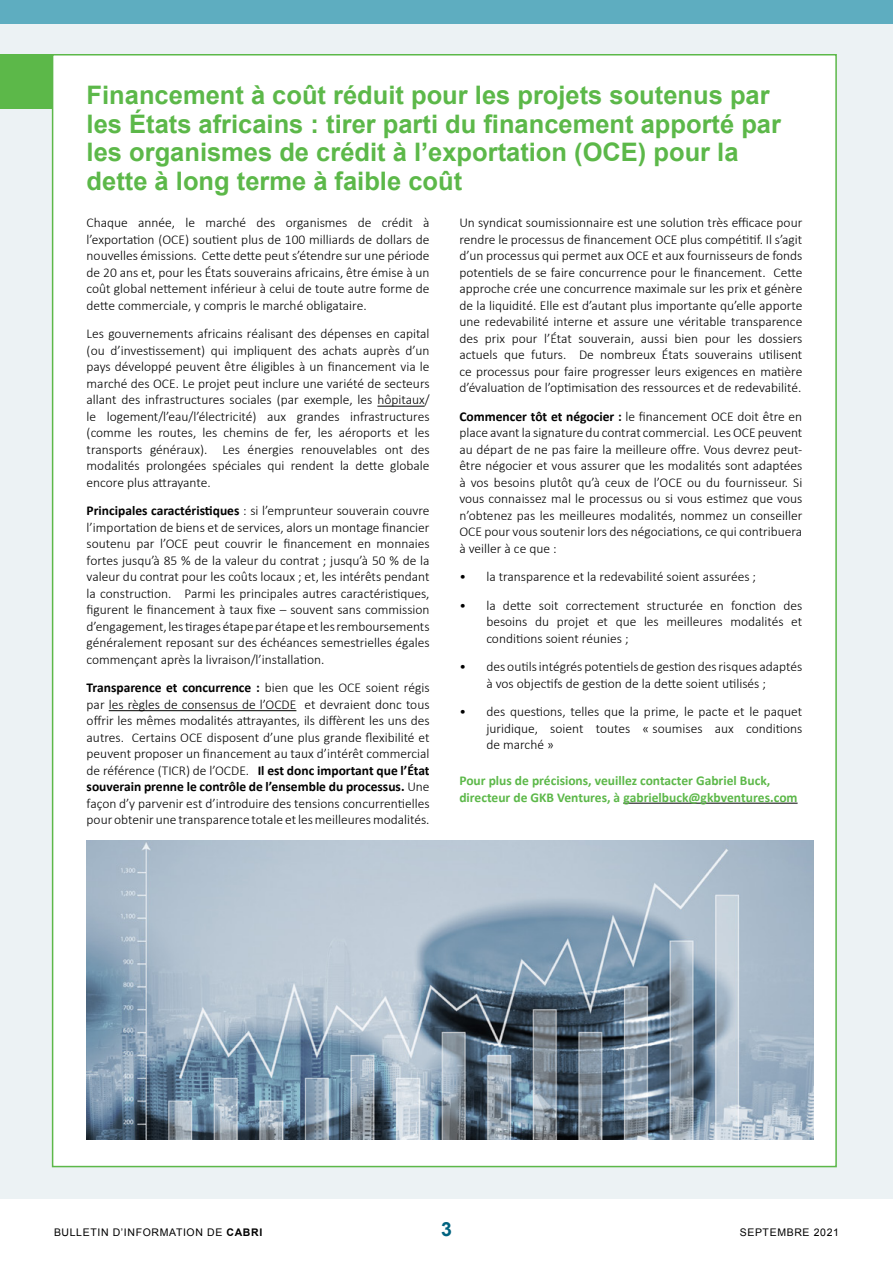
<style>
.page{position:relative;width:893px;height:1263px;background:#ecf2f4}
.page>*{position:absolute;margin:0;border:0;box-sizing:border-box;transform-origin:0 0}
.t1{font:700 25.5px/28.5px "Arial";color:#5cb849}
.t2{font:700 19.5px "Arial";color:#006380}
.t3{font:300 13.5px/16.5px "Calibri";color:#000;text-align:justify}
.t4{font:700 13.5px/16.5px "Calibri";color:#5cb849}
.t5{font:10.5px "Arial";letter-spacing:.06em;color:#000}
.s1{font-weight:700}
</style>
<div class="page">
<div style="left:52px;top:54px;width:785px;height:1113px;background:#fff;border:2px solid #5cb849"></div>
<hr style="left:377px;top:406px;width:48px;height:1px;background:#000">
<hr style="left:109px;top:710px;width:187px;height:1px;background:#000">
<hr style="left:623px;top:803px;width:175px;height:1px;background:#000">
<div style="left:0;top:54px;width:53px;height:54px;background:#5cb849"></div>
<img style="left:87px;top:841px;width:727px;height:299px">
<div style="left:0;top:1199px;width:893px;height:64px;background:#fff"></div>
<div style="left:0;top:0;width:893px;height:24px;background:#5eadc0"></div>
<h1 class="t1" style="left:87px;top:82px;width:696px">Financement à coût réduit pour les projets soutenus par les États africains : tirer parti du financement apporté par les organismes de crédit à l’exportation (OCE) pour la dette à long terme à faible coût</h1>
<p class="t3" style="left:87px;top:215px;width:344px">Chaque année, le marché des organismes de crédit à l’exportation (OCE) soutient plus de 100 milliards de dollars de nouvelles émissions. Cette dette peut s’étendre sur une période de 20 ans et, pour les États souverains africains, être émise à un coût global nettement inférieur à celui de toute autre forme de dette commerciale, y compris le marché obligataire.</p>
<p class="t3" style="left:87px;top:326px;width:344px">Les gouvernements africains réalisant des dépenses en capital (ou d’investissement) qui impliquent des achats auprès d’un pays développé peuvent être éligibles à un financement via le marché des OCE. Le projet peut inclure une variété de secteurs allant des infrastructures sociales (par exemple, les hôpitaux/ le logement/l’eau/l’électricité) aux grandes infrastructures (comme les routes, les chemins de fer, les aéroports et les transports généraux). Les énergies renouvelables ont des modalités prolongées spéciales qui rendent la dette globale encore plus attrayante.</p>
<p class="t3" style="left:87px;top:502px;width:344px"><span class="s1">Principales caractéristiques</span> : si l’emprunteur souverain couvre l’importation de biens et de services, alors un montage financier soutenu par l’OCE peut couvrir le financement en monnaies fortes jusqu’à 85 % de la valeur du contrat ; jusqu’à 50 % de la valeur du contrat pour les coûts locaux ; et, les intérêts pendant la construction. Parmi les principales autres caractéristiques, figurent le financement à taux fixe – souvent sans commission d’engagement, les tirages étape par étape et les remboursements généralement reposant sur des échéances semestrielles égales commençant après la livraison/l’installation.</p>
<p class="t3" style="left:87px;top:679px;width:344px"><span class="s1">Transparence et concurrence :</span> bien que les OCE soient régis par les règles de consensus de l’OCDE et devraient donc tous offrir les mêmes modalités attrayantes, ils diffèrent les uns des autres. Certains OCE disposent d’une plus grande flexibilité et peuvent proposer un financement au taux d’intérêt commercial de référence (TICR) de l’OCDE. <span class="s1">Il est donc important que l’État souverain prenne le contrôle de l’ensemble du processus.</span> Une façon d’y parvenir est d’introduire des tensions concurrentielles pour obtenir une transparence totale et les meilleures modalités.</p>
<p class="t3" style="left:459px;top:215px;width:344px">Un syndicat soumissionnaire est une solution très efficace pour rendre le processus de financement OCE plus compétitif. Il s’agit d’un processus qui permet aux OCE et aux fournisseurs de fonds potentiels de se faire concurrence pour le financement. Cette approche crée une concurrence maximale sur les prix et génère de la liquidité. Elle est d’autant plus importante qu’elle apporte une redevabilité interne et assure une véritable transparence des prix pour l’État souverain, aussi bien pour les dossiers actuels que futurs. De nombreux États souverains utilisent ce processus pour faire progresser leurs exigences en matière d’évaluation de l’optimisation des ressources et de redevabilité.</p>
<p class="t3" style="left:459px;top:408px;width:344px"><span class="s1">Commencer tôt et négocier :</span> le financement OCE doit être en place avant la signature du contrat commercial. Les OCE peuvent au départ de ne pas faire la meilleure offre. Vous devrez peut&shy;être négocier et vous assurer que les modalités sont adaptées à vos besoins plutôt qu’à ceux de l’OCE ou du fournisseur. Si vous connaissez mal le processus ou si vous estimez que vous n’obtenez pas les meilleures modalités, nommez un conseiller OCE pour vous soutenir lors des négociations, ce qui contribuera à veiller à ce que :</p>
<p class="t3" style="left:459px;top:568px;width:298px">• la transparence et la redevabilité soient assurées ;</p>
<p class="t3" style="left:486px;top:597px;width:317px;text-indent:-27px">• la dette soit correctement structurée en fonction des besoins du projet et que les meilleures modalités et conditions soient réunies ;</p>
<p class="t3" style="left:486px;top:658px;width:317px;text-indent:-27px">• des outils intégrés potentiels de gestion des risques adaptés à vos objectifs de gestion de la dette soient utilisés ;</p>
<p class="t3" style="left:486px;top:703px;width:317px;text-indent:-27px">• des questions, telles que la prime, le pacte et le paquet juridique, soient toutes « soumises aux conditions de marché »</p>
<p class="t4" style="left:459px;top:773px;width:340px">Pour plus de précisions, veuillez contacter Gabriel Buck, directeur de GKB Ventures, à gabrielbuck@gkbventures.com</p>
<p class="t5" style="left:54px;top:1225px;width:210px">BULLETIN D’INFORMATION DE <span class="s1">CABRI</span></p>
<h2 class="t2" style="left:441px;top:1216px;width:12px">3</h2>
<p class="t5" style="left:740px;top:1225px;width:101px">SEPTEMBRE 2021</p>
</div>
